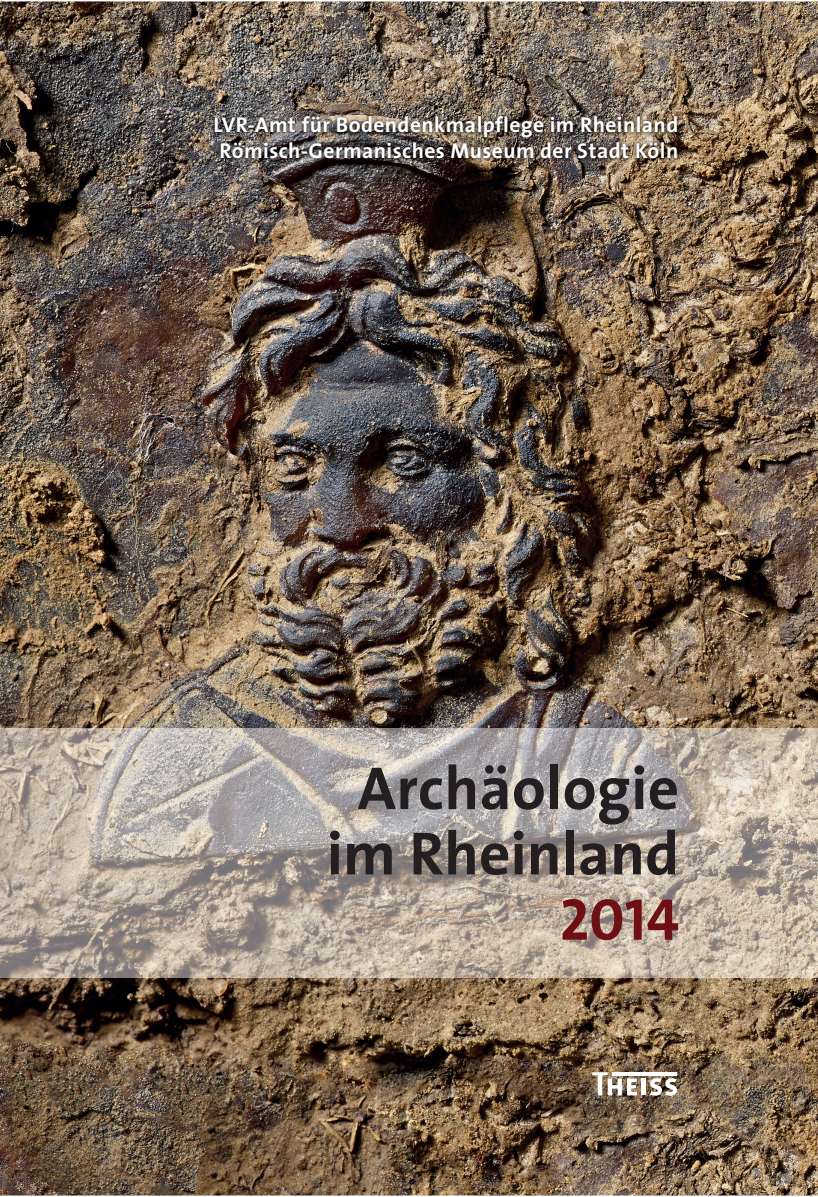
<style>
.page{position:relative;width:818px;height:1197px;background:#fff}
.page>*{position:absolute;margin:0;border:0;box-sizing:border-box;transform-origin:0 0}
.t1{font:700 61.25px/65.4px "The Sans";color:#231f20;text-align:center}
.t2{font:59.38px "The Sans Bold Caps";color:#6e0f16}
.t3{font:700 21.5px/25.8px "The Sans";letter-spacing:.02em;color:#fff}
</style>
<div class="page">
<img style="left:0;top:1px;width:818px;height:1195px">
<img style="left:0;top:729px;width:818px;height:248px">
<img style="left:211px;top:112px;width:470px;height:50px">
<hr style="left:612px;top:1072px;width:64px;height:3px;background:#fff">
<svg style="left:592px;top:1072px;width:45px;height:23px"></svg>
<hr style="left:642px;top:1078px;width:4px;height:17px;background:#fff">
<svg style="left:650px;top:1078px;width:27px;height:18px"></svg>
<p class="t3" style="left:214px;top:112px;width:466px">LVR-Amt für Bodendenkmalpflege im Rheinland<br>Römisch-Germanisches Museum der Stadt Köln</p>
<h1 class="t1" style="left:327px;top:754px;width:354px">Archäologie im Rheinland</h1>
<h2 class="t2" style="left:560px;top:870px;width:121px">2014</h2>
</div>
